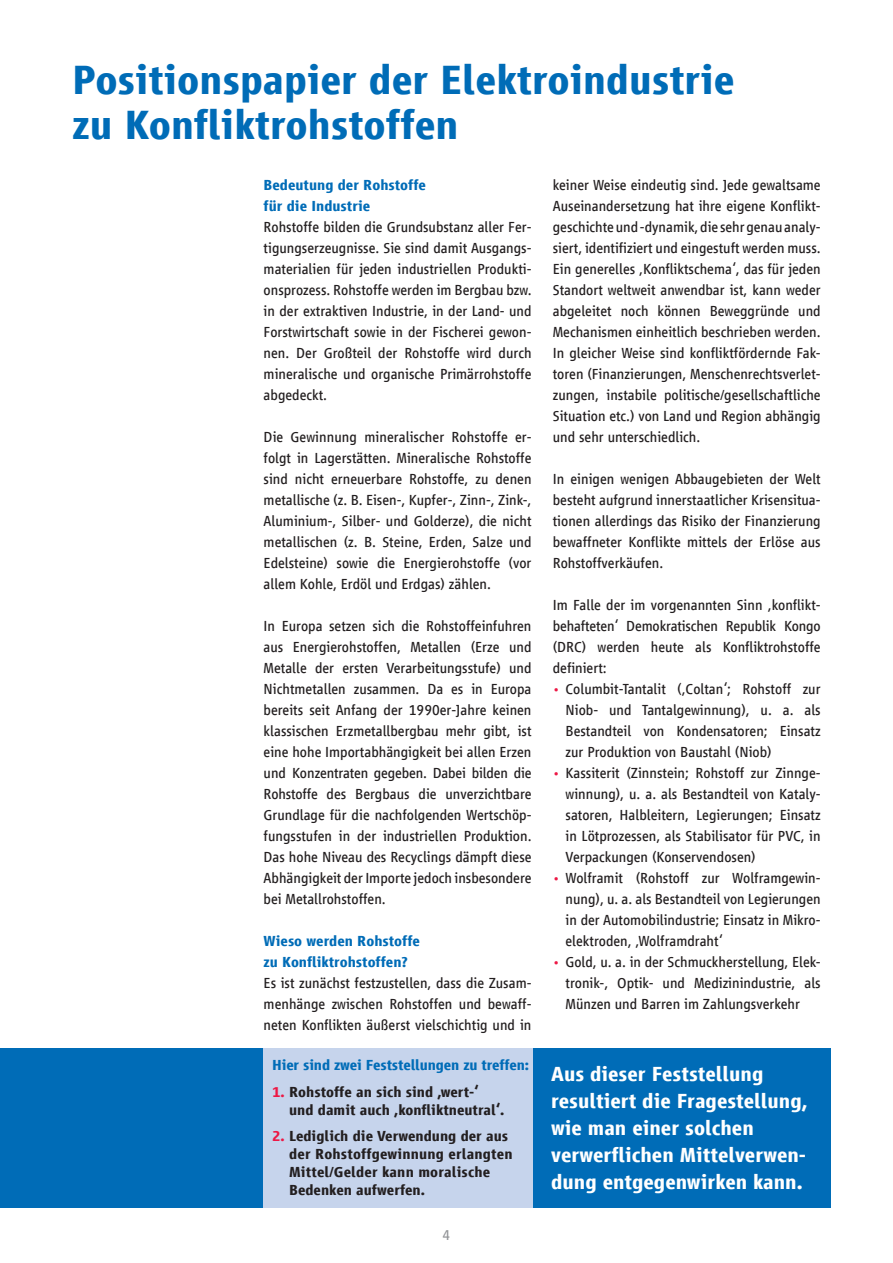
<style>
.page{position:relative;width:893px;height:1263px;background:#fff}
.page>*{position:absolute;margin:0;border:0;box-sizing:border-box;transform-origin:0 0}
.t1{font:700 42px/45px "Vialog LT Com";color:#006cb7}
.t2{font:700 21px/27px "Vialog LT Com";color:#fff}
.t3{font:15px/21px "Vialog LT Com";color:#231f20;text-align:justify}
.t4{font:700 15px/18px "Vialog LT Com";color:#231f20}
.t5{font:700 15px/21px "Vialog LT Com";color:#006cb7}
.t6{font:15px "Vialog LT Com";color:#939598}
.s1{color:#ed1845}
.s2{font-size:13.5px;color:#ed1845}
</style>
<div class="page">
<div style="left:0;top:1048px;width:831px;height:159px;background:#006cb7"></div>
<div style="left:264px;top:1048px;width:269px;height:159px;background:#c6d4ec"></div>
<h1 class="t1" style="left:72px;top:57px;width:664px">Positionspapier der Elektroindustrie zu Konfliktrohstoffen</h1>
<p class="t5" style="left:264px;top:175px;width:164px">Bedeutung der Rohstoffe für die Industrie</p>
<p class="t3" style="left:264px;top:217px;width:269px">Rohstoffe bilden die Grundsubstanz aller Fer&shy;tigungserzeugnisse. Sie sind damit Ausgangs&shy;materialien für jeden industriellen Produkti&shy;onsprozess. Rohstoffe werden im Bergbau bzw. in der extraktiven Industrie, in der Land- und Forstwirtschaft sowie in der Fischerei gewon&shy;nen. Der Großteil der Rohstoffe wird durch mineralische und organische Primärrohstoffe abgedeckt.</p>
<p class="t3" style="left:264px;top:427px;width:269px">Die Gewinnung mineralischer Rohstoffe er&shy;folgt in Lagerstätten. Mineralische Rohstoffe sind nicht erneuerbare Rohstoffe, zu denen metallische (z. B. Eisen-, Kupfer-, Zinn-, Zink-, Aluminium-, Silber- und Golderze), die nicht metallischen (z. B. Steine, Erden, Salze und Edelsteine) sowie die Energierohstoffe (vor allem Kohle, Erdöl und Erdgas) zählen.</p>
<p class="t3" style="left:264px;top:616px;width:269px">In Europa setzen sich die Rohstoffeinfuhren aus Energierohstoffen, Metallen (Erze und Metalle der ersten Verarbeitungsstufe) und Nichtmetallen zusammen. Da es in Europa bereits seit Anfang der 1990er-Jahre keinen klassischen Erzmetallbergbau mehr gibt, ist eine hohe Importabhängigkeit bei allen Erzen und Konzentraten gegeben. Dabei bilden die Rohstoffe des Bergbaus die unverzichtbare Grundlage für die nachfolgenden Wertschöp&shy;fungsstufen in der industriellen Produktion.<br>Das hohe Niveau des Recyclings dämpft diese Abhängigkeit der Importe jedoch insbesondere bei Metallrohstoffen.</p>
<p class="t5" style="left:264px;top:931px;width:158px">Wieso werden Rohstoffe zu Konfliktrohstoffen?</p>
<p class="t3" style="left:264px;top:973px;width:269px">Es ist zunächst festzustellen, dass die Zusam&shy;menhänge zwischen Rohstoffen und bewaff&shy;neten Konflikten äußerst vielschichtig und in</p>
<p class="t5" style="left:272px;top:1055px;width:258px">Hier sind zwei Feststellungen zu treffen:</p>
<p class="t4" style="left:289px;top:1083px;width:217px;text-indent:-17px"><span class="s1">1.</span> Rohstoffe an sich sind ‚wert-‘ und damit auch ‚konfliktneutral‘.</p>
<p class="t4" style="left:289px;top:1127px;width:225px;text-indent:-17px"><span class="s1">2.</span> Lediglich die Verwendung der aus der Rohstoffgewinnung erlangten<br>Mittel/Gelder kann moralische<br>Bedenken aufwerfen.</p>
<p class="t6" style="left:443px;top:1226px;width:9px">4</p>
<p class="t3" style="left:553px;top:175px;width:269px">keiner Weise eindeutig sind. Jede gewaltsame Auseinandersetzung hat ihre eigene Konflikt&shy;geschichte und -dynamik, die sehr genau analy&shy;siert, identifiziert und eingestuft werden muss.<br>Ein generelles ‚Konfliktschema‘, das für jeden Standort weltweit anwendbar ist, kann weder abgeleitet noch können Beweggründe und Mechanismen einheitlich beschrieben werden.<br>In gleicher Weise sind konfliktfördernde Fak&shy;toren (Finanzierungen, Menschenrechtsverlet&shy;zungen, instabile politische/gesellschaftliche Situation etc.) von Land und Region abhängig und sehr unterschiedlich.</p>
<p class="t3" style="left:553px;top:469px;width:269px">In einigen wenigen Abbaugebieten der Welt besteht aufgrund innerstaatlicher Krisensitua&shy;tionen allerdings das Risiko der Finanzierung bewaffneter Konflikte mittels der Erlöse aus Rohstoffverkäufen.</p>
<p class="t3" style="left:553px;top:595px;width:269px">Im Falle der im vorgenannten Sinn ‚konflikt&shy;behafteten‘ Demokratischen Republik Kongo (DRC) werden heute als Konfliktrohstoffe definiert:</p>
<p class="t3" style="left:566px;top:679px;width:257px;text-indent:-13px"><span class="s2">•</span> Columbit-Tantalit (‚Coltan‘; Rohstoff zur Niob- und Tantalgewinnung), u. a. als Bestandteil von Kondensatoren; Einsatz zur Produktion von Baustahl (Niob)</p>
<p class="t3" style="left:566px;top:763px;width:257px;text-indent:-13px"><span class="s2">•</span> Kassiterit (Zinnstein; Rohstoff zur Zinnge&shy;winnung), u. a. als Bestandteil von Kataly&shy;satoren, Halbleitern, Legierungen; Einsatz in Lötprozessen, als Stabilisator für PVC, in Verpackungen (Konservendosen)</p>
<p class="t3" style="left:566px;top:868px;width:257px;text-indent:-13px"><span class="s2">•</span> Wolframit (Rohstoff zur Wolframgewin&shy;nung), u. a. als Bestandteil von Legierungen in der Automobilindustrie; Einsatz in Mikro&shy;elektroden, ‚Wolframdraht‘</p>
<p class="t3" style="left:566px;top:952px;width:257px;text-indent:-13px"><span class="s2">•</span> Gold, u. a. in der Schmuckherstellung, Elek&shy;tronik-, Optik- und Medizinindustrie, als Münzen und Barren im Zahlungsverkehr</p>
<h2 class="t2" style="left:551px;top:1060px;width:258px">Aus dieser Feststellung resultiert die Fragestellung, wie man einer solchen verwerflichen Mittelverwen&shy;dung entgegenwirken kann.</h2>
</div>
